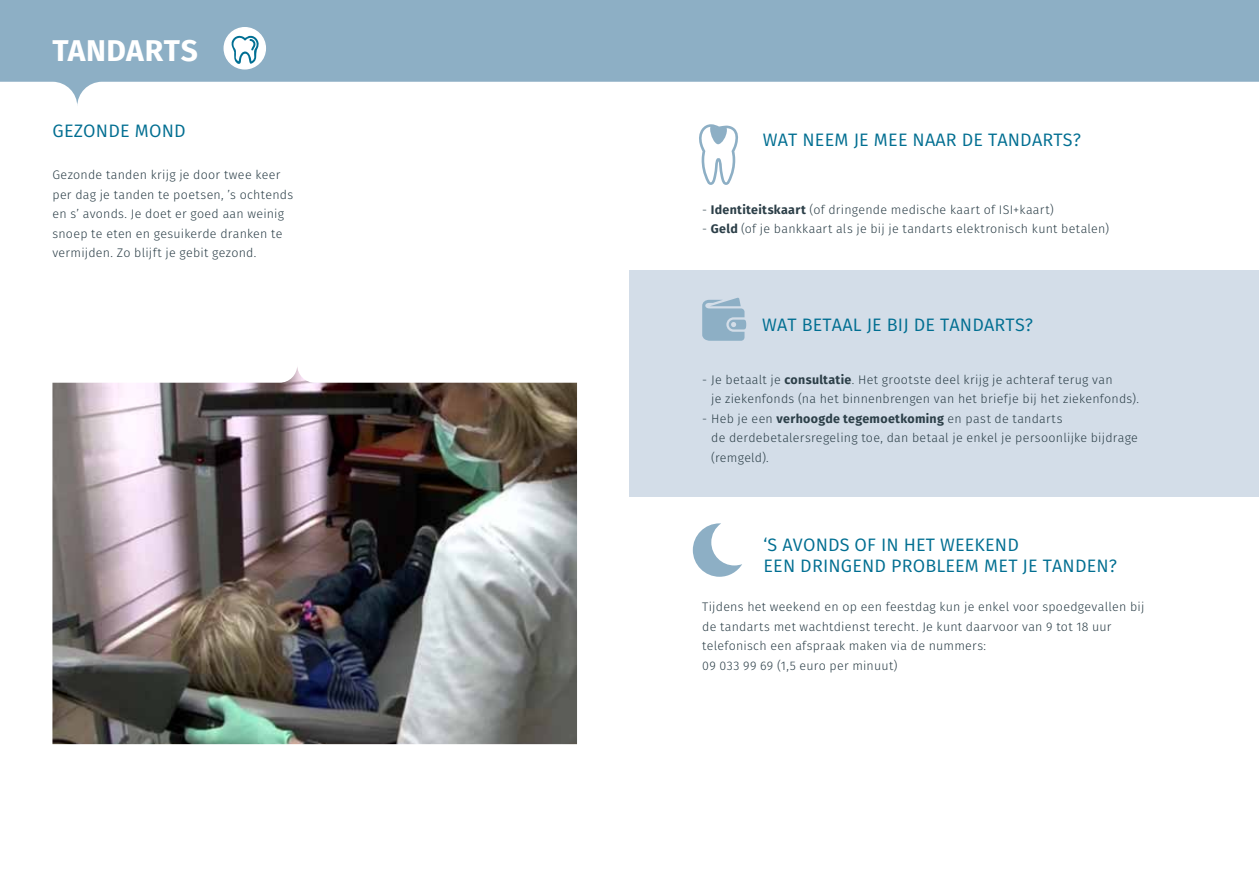
<style>
.page{position:relative;width:1259px;height:893px;background:#fff}
.page>*{position:absolute;margin:0;border:0;box-sizing:border-box;transform-origin:0 0}
.t1{font:700 30px "Fira Sans";letter-spacing:.02em;color:#fff}
.t2{font:18px/21.6px "Fira Sans";letter-spacing:.01em;color:#006e91}
.t3{font:300 12.45px/19.5px "Fira Sans";letter-spacing:.02em;color:#2c3f48}
.s1{font-weight:700}
</style>
<div class="page">
<svg style="left:0;top:0;width:1259px;height:105px;fill:#8dafc5"></svg>
<div style="left:629px;top:270px;width:630px;height:226px;background:#d3dde8"></div>
<svg style="left:693px;top:523px;width:49px;height:54px"></svg>
<svg style="left:699px;top:124px;width:39px;height:61px"></svg>
<img style="left:52px;top:367px;width:525px;height:377px">
<div style="left:224px;top:28px;width:41px;height:41px;background:#fff;border-radius:50%"></div>
<div style="left:223px;top:27px;width:43px;height:43px;border:2px solid #fff;border-radius:50%"></div>
<svg style="left:231px;top:36px;width:28px;height:29px"></svg>
<svg style="left:702px;top:298px;width:44px;height:43px"></svg>
<h1 class="t1" style="left:53px;top:29px;width:147px">TANDARTS</h1>
<h2 class="t2" style="left:53px;top:120px;width:135px">GEZONDE MOND</h2>
<p class="t3" style="left:52px;top:165px;width:242px">Gezonde tanden krijg je door twee keer per dag je tanden te poetsen, ’s ochtends en s’ avonds. Je doet er goed aan weinig snoep te eten en gesuikerde dranken te vermijden. Zo blijft je gebit gezond.</p>
<h2 class="t2" style="left:763px;top:129px;width:320px">WAT NEEM JE MEE NAAR DE TANDARTS?</h2>
<p class="t3" style="left:702px;top:200px;width:353px">- <span class="s1">Identiteitskaart</span> (of dringende medische kaart of ISI+kaart)</p>
<p class="t3" style="left:702px;top:219px;width:409px">- <span class="s1">Geld</span> (of je bankkaart als je bij je tandarts elektronisch kunt betalen)</p>
<h2 class="t2" style="left:762px;top:313px;width:272px">WAT BETAAL JE BIJ DE TANDARTS?</h2>
<p class="t3" style="left:711px;top:370px;width:429px;text-indent:-9px">- Je betaalt je <span class="s1">consultatie</span>. Het grootste deel krijg je achteraf terug van<br>je ziekenfonds (na het binnenbrengen van het briefje bij het ziekenfonds).</p>
<p class="t3" style="left:711px;top:409px;width:428px;text-indent:-9px">- Heb je een <span class="s1">verhoogde tegemoetkoming</span> en past de tandarts<br>de derdebetalersregeling toe, dan betaal je enkel je persoonlijke bijdrage (remgeld).</p>
<h2 class="t2" style="left:763px;top:534px;width:355px">‘S AVONDS OF IN HET WEEKEND<br>EEN DRINGEND PROBLEEM MET JE TANDEN?</h2>
<p class="t3" style="left:702px;top:597px;width:444px">Tijdens het weekend en op een feestdag kun je enkel voor spoedgevallen bij de tandarts met wachtdienst terecht. Je kunt daarvoor van 9 tot 18 uur telefonisch een afspraak maken via de nummers:<br>09 033 99 69 (1,5 euro per minuut)</p>
</div>
